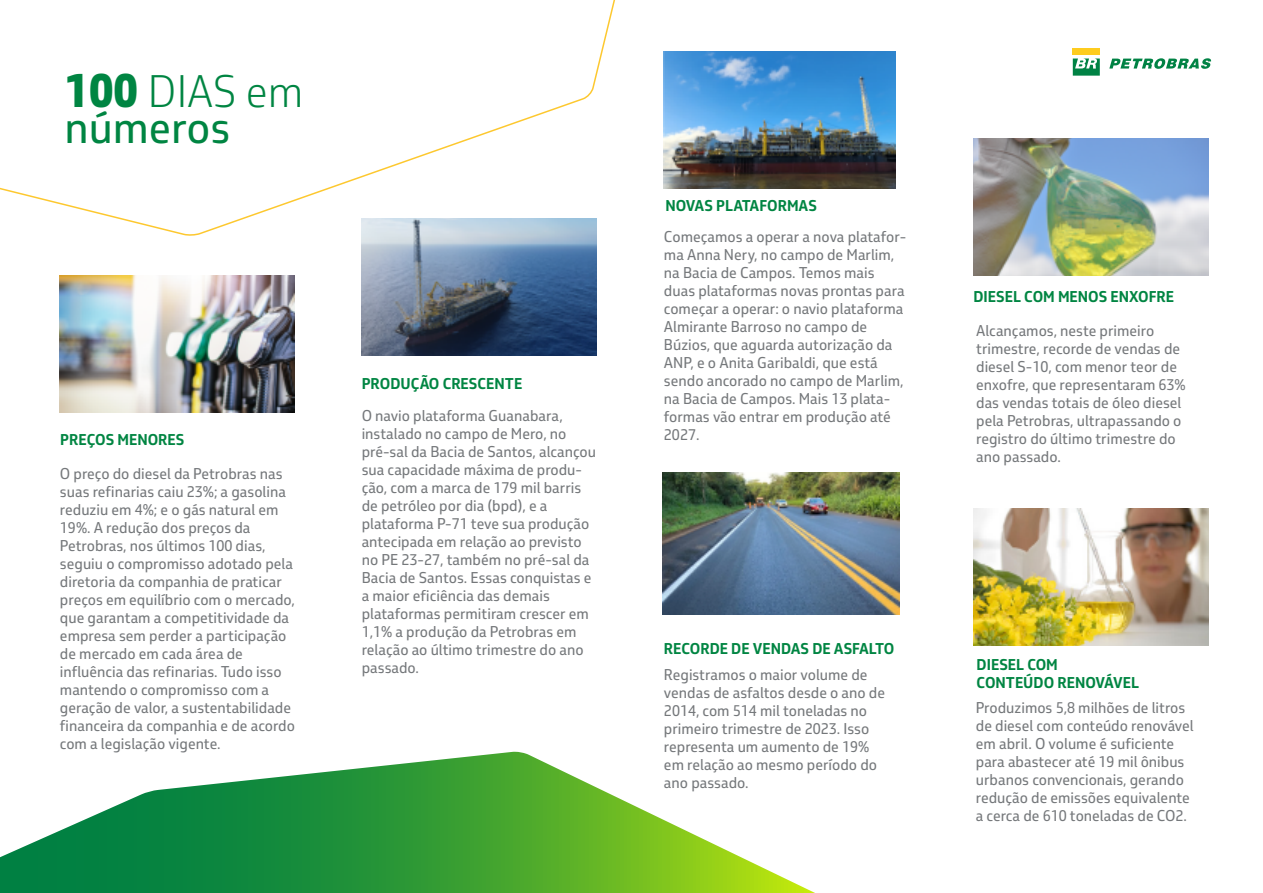
<style>
.page{position:relative;width:1263px;height:893px;background:#fff}
.page>*{position:absolute;margin:0;border:0;box-sizing:border-box;transform-origin:0 0}
.t1{font:43.65px/36px "Petrobras Sans";color:#008542}
.t2{font:15px/18px "Petrobras Sans";color:#75787b}
.t3{font:700 15px/18px "Petrobras Sans";color:#008542}
.s1{font-weight:800;font-size:45.9px}
.s2{font-weight:300}
</style>
<div class="page">
<svg style="left:0;top:752px;width:815px;height:141px"></svg>
<svg style="left:0;top:0;width:615px;height:237px"></svg>
<div style="left:1073px;top:49px;width:27px;height:6px;background:#fecc1f"></div>
<svg style="left:1109px;top:58px;width:102px;height:11px"></svg>
<svg style="left:1073px;top:59px;width:27px;height:17px"></svg>
<img style="left:60px;top:275px;width:235px;height:137px">
<img style="left:362px;top:218px;width:234px;height:137px">
<img style="left:973px;top:508px;width:235px;height:137px">
<img style="left:663px;top:472px;width:236px;height:143px">
<img style="left:664px;top:51px;width:231px;height:137px">
<img style="left:973px;top:139px;width:235px;height:137px">
<h1 class="t1" style="left:65px;top:73px;width:241px"><span class="s1">100</span> <span class="s2">DIAS em </span>números</h1>
<p class="t3" style="left:60px;top:430px;width:126px">PREÇOS MENORES</p>
<p class="t2" style="left:60px;top:464px;width:237px">O preço do diesel da Petrobras nas suas refinarias caiu 23%; a gasolina reduziu em 4%; e o gás natural em<br>19%. A redução dos preços da<br>Petrobras, nos últimos 100 dias, seguiu o compromisso adotado pela diretoria da companhia de praticar preços em equilíbrio com o mercado, que garantam a competitividade da empresa sem perder a participação de mercado em cada área de influência das refinarias. Tudo isso mantendo o compromisso com a geração de valor, a sustentabilidade financeira da companhia e de acordo com a legislação vigente.</p>
<p class="t3" style="left:362px;top:374px;width:162px">PRODUÇÃO CRESCENTE</p>
<p class="t2" style="left:362px;top:406px;width:236px">O navio plataforma Guanabara, instalado no campo de Mero, no pré-sal da Bacia de Santos, alcançou sua capacidade máxima de produ&shy;ção, com a marca de 179 mil barris de petróleo por dia (bpd), e a plataforma P-71 teve sua produção antecipada em relação ao previsto no PE 23-27, também no pré-sal da<br>Bacia de Santos. Essas conquistas e a maior eficiência das demais plataformas permitiram crescer em<br>1,1% a produção da Petrobras em relação ao último trimestre do ano passado.</p>
<p class="t3" style="left:665px;top:197px;width:153px">NOVAS PLATAFORMAS</p>
<p class="t2" style="left:664px;top:227px;width:244px">Começamos a operar a nova platafor&shy;ma Anna Nery, no campo de Marlim, na Bacia de Campos. Temos mais duas plataformas novas prontas para começar a operar: o navio plataforma<br>Almirante Barroso no campo de<br>Búzios, que aguarda autorização da<br>ANP, e o Anita Garibaldi, que está sendo ancorado no campo de Marlim, na Bacia de Campos. Mais 13 plata&shy;formas vão entrar em produção até<br>2027.</p>
<p class="t3" style="left:973px;top:287px;width:202px">DIESEL COM MENOS ENXOFRE</p>
<p class="t2" style="left:976px;top:321px;width:211px">Alcançamos, neste primeiro trimestre, recorde de vendas de diesel S-10, com menor teor de enxofre, que representaram 63% das vendas totais de óleo diesel pela Petrobras, ultrapassando o registro do último trimestre do ano passado.</p>
<p class="t3" style="left:664px;top:639px;width:232px">RECORDE DE VENDAS DE ASFALTO</p>
<p class="t2" style="left:664px;top:666px;width:223px">Registramos o maior volume de vendas de asfaltos desde o ano de<br>2014, com 514 mil toneladas no primeiro trimestre de 2023. Isso representa um aumento de 19% em relação ao mesmo período do ano passado.</p>
<p class="t3" style="left:976px;top:655px;width:164px">DIESEL COM<br>CONTEÚDO RENOVÁVEL</p>
<p class="t2" style="left:976px;top:698px;width:219px">Produzimos 5,8 milhões de litros de diesel com conteúdo renovável em abril. O volume é suficiente para abastecer até 19 mil ônibus urbanos convencionais, gerando redução de emissões equivalente a cerca de 610 toneladas de CO2.</p>
</div>
